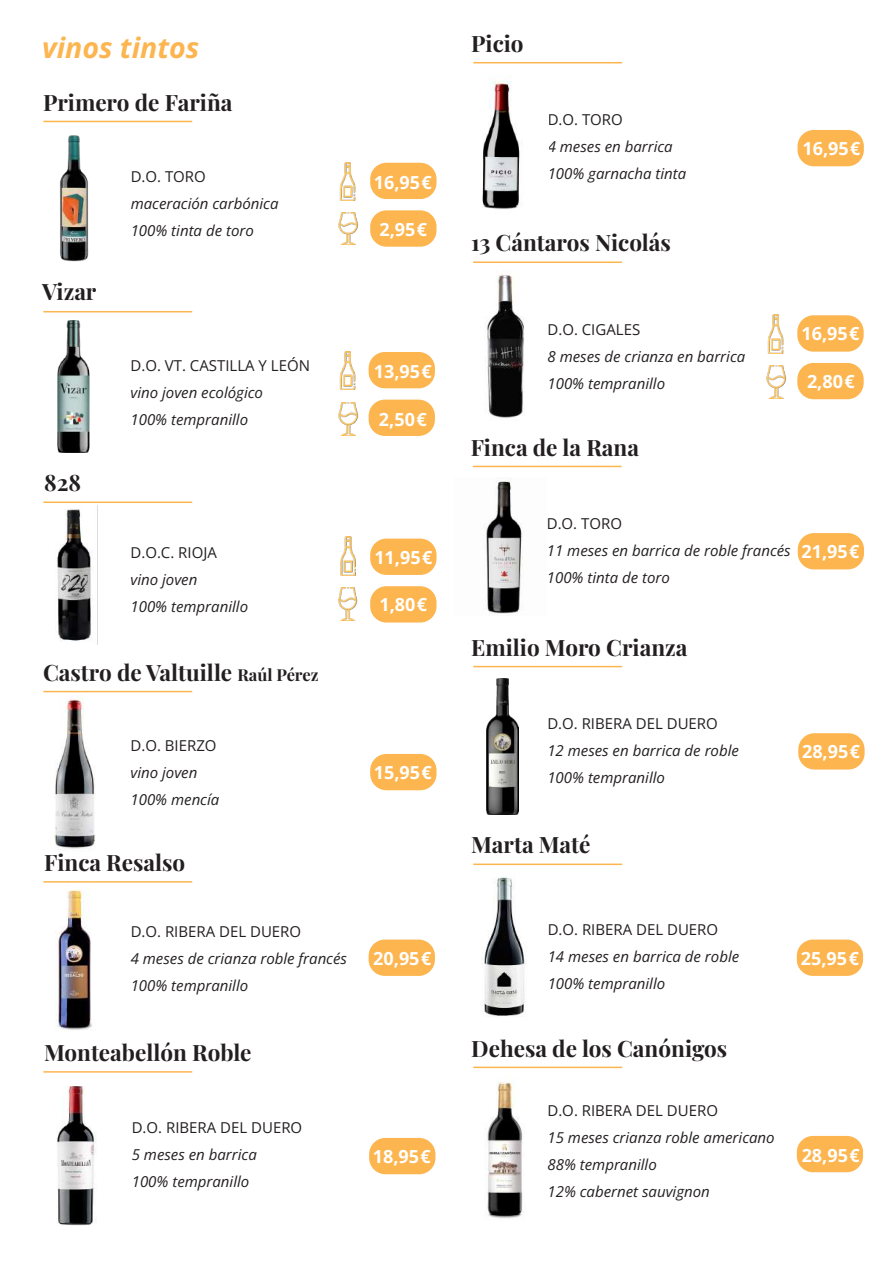
<style>
.page{position:relative;width:893px;height:1263px;background:#fff}
.page>*{position:absolute;margin:0;border:0;box-sizing:border-box;transform-origin:0 0}
.t1{font:italic 28.5px "Open Sans";color:#fcb54f}
.t2{font:22.5px "Playfair Display";color:#231f20}
.t3{font:18px "Open Sans";color:#fff}
.t4{font:italic 15px/27px "Open Sans";color:#231f20}
.t5{font:15px "Open Sans";color:#231f20}
.s1{font-size:16.5px}
</style>
<div class="page">
<hr style="left:43px;top:121px;width:149px;height:1px;background:#fcb54f">
<hr style="left:43px;top:311px;width:149px;height:1px;background:#fcb54f">
<hr style="left:43px;top:501px;width:149px;height:2px;background:#fcb54f">
<hr style="left:43px;top:691px;width:149px;height:1px;background:#fcb54f">
<hr style="left:473px;top:62px;width:149px;height:1px;background:#fcb54f">
<hr style="left:43px;top:881px;width:149px;height:2px;background:#fcb54f">
<hr style="left:43px;top:1071px;width:149px;height:2px;background:#fcb54f">
<hr style="left:473px;top:863px;width:149px;height:2px;background:#fcb54f">
<hr style="left:473px;top:1066px;width:149px;height:2px;background:#fcb54f">
<hr style="left:473px;top:666px;width:149px;height:1px;background:#fcb54f">
<div style="left:368px;top:939px;width:68px;height:38px;background:#fcb54f;border-radius:17px"></div>
<div style="left:367px;top:938px;width:69px;height:39px;border:2px solid #fff;border-radius:17px"></div>
<div style="left:368px;top:1137px;width:68px;height:38px;background:#fcb54f;border-radius:17px"></div>
<div style="left:368px;top:1136px;width:69px;height:40px;border:2px solid #fff;border-radius:17px"></div>
<div style="left:796px;top:939px;width:68px;height:38px;background:#fcb54f;border-radius:17px"></div>
<div style="left:795px;top:938px;width:70px;height:39px;border:2px solid #fff;border-radius:17px"></div>
<div style="left:369px;top:753px;width:68px;height:38px;background:#fcb54f;border-radius:17px"></div>
<div style="left:369px;top:752px;width:69px;height:40px;border:2px solid #fff;border-radius:17px"></div>
<div style="left:796px;top:1135px;width:68px;height:38px;background:#fcb54f;border-radius:17px"></div>
<div style="left:795px;top:1134px;width:70px;height:40px;border:2px solid #fff;border-radius:17px"></div>
<div style="left:797px;top:732px;width:68px;height:38px;background:#fcb54f;border-radius:17px"></div>
<div style="left:797px;top:732px;width:69px;height:39px;border:2px solid #fff;border-radius:17px"></div>
<div style="left:369px;top:538px;width:68px;height:38px;background:#fcb54f;border-radius:17px"></div>
<div style="left:369px;top:537px;width:69px;height:39px;border:2px solid #fff;border-radius:17px"></div>
<div style="left:369px;top:585px;width:68px;height:38px;background:#fcb54f;border-radius:17px"></div>
<div style="left:369px;top:585px;width:69px;height:39px;border:2px solid #fff;border-radius:17px"></div>
<div style="left:368px;top:351px;width:68px;height:38px;background:#fcb54f;border-radius:17px"></div>
<div style="left:367px;top:350px;width:69px;height:40px;border:2px solid #fff;border-radius:17px"></div>
<div style="left:368px;top:399px;width:68px;height:38px;background:#fcb54f;border-radius:17px"></div>
<div style="left:367px;top:398px;width:69px;height:39px;border:2px solid #fff;border-radius:17px"></div>
<div style="left:369px;top:162px;width:68px;height:38px;background:#fcb54f;border-radius:17px"></div>
<div style="left:369px;top:161px;width:69px;height:40px;border:2px solid #fff;border-radius:17px"></div>
<div style="left:369px;top:210px;width:68px;height:37px;background:#fcb54f;border-radius:17px"></div>
<div style="left:369px;top:209px;width:69px;height:39px;border:2px solid #fff;border-radius:17px"></div>
<div style="left:797px;top:129px;width:68px;height:38px;background:#fcb54f;border-radius:17px"></div>
<div style="left:796px;top:128px;width:69px;height:40px;border:2px solid #fff;border-radius:17px"></div>
<img style="left:57px;top:509px;width:35px;height:132px">
<img style="left:57px;top:321px;width:33px;height:131px">
<img style="left:54px;top:696px;width:42px;height:153px">
<img style="left:55px;top:886px;width:37px;height:144px">
<img style="left:482px;top:877px;width:45px;height:140px">
<img style="left:338px;top:588px;width:20px;height:32px">
<img style="left:338px;top:403px;width:21px;height:33px">
<img style="left:338px;top:212px;width:21px;height:33px">
<img style="left:340px;top:537px;width:16px;height:38px">
<img style="left:339px;top:351px;width:17px;height:39px">
<img style="left:339px;top:162px;width:17px;height:39px">
<img style="left:57px;top:1086px;width:39px;height:140px">
<img style="left:487px;top:1082px;width:36px;height:137px">
<img style="left:482px;top:75px;width:38px;height:134px">
<img style="left:486px;top:678px;width:33px;height:137px">
<hr style="left:473px;top:261px;width:149px;height:2px;background:#fcb54f">
<div style="left:797px;top:315px;width:67px;height:37px;background:#fcb54f;border-radius:17px"></div>
<div style="left:796px;top:314px;width:69px;height:39px;border:2px solid #fff;border-radius:17px"></div>
<div style="left:797px;top:362px;width:67px;height:38px;background:#fcb54f;border-radius:17px"></div>
<div style="left:796px;top:361px;width:69px;height:40px;border:2px solid #fff;border-radius:17px"></div>
<img style="left:486px;top:274px;width:38px;height:144px">
<img style="left:766px;top:366px;width:21px;height:32px">
<img style="left:767px;top:315px;width:17px;height:38px">
<hr style="left:473px;top:466px;width:149px;height:1px;background:#fcb54f">
<div style="left:797px;top:532px;width:68px;height:38px;background:#fcb54f;border-radius:17px"></div>
<div style="left:796px;top:532px;width:69px;height:39px;border:2px solid #fff;border-radius:17px"></div>
<img style="left:486px;top:481px;width:37px;height:133px">
<img style="left:59px;top:135px;width:30px;height:127px">
<h1 class="t1" style="left:42px;top:28px;width:159px">vinos tintos</h1>
<h2 class="t2" style="left:43px;top:85px;width:191px">Primero de Fariña</h2>
<h2 class="t2" style="left:42px;top:274px;width:56px">Vizar</h2>
<h2 class="t2" style="left:44px;top:465px;width:39px">828</h2>
<p class="t5" style="left:131px;top:166px;width:77px">D.O. TORO</p>
<p class="t4" style="left:131px;top:189px;width:149px">maceración carbónica<br>100% tinta de toro</p>
<p class="t5" style="left:130px;top:356px;width:181px">D.O. VT. CASTILLA Y LEÓN</p>
<p class="t4" style="left:130px;top:379px;width:134px">vino joven ecológico<br>100% tempranillo</p>
<p class="t5" style="left:130px;top:542px;width:88px">D.O.C. RIOJA</p>
<p class="t4" style="left:130px;top:565px;width:119px">vino joven<br>100% tempranillo</p>
<h2 class="t2" style="left:43px;top:655px;width:277px">Castro de Valtuille <span class="s1">Raúl Pérez</span></h2>
<p class="t5" style="left:130px;top:735px;width:88px">D.O. BIERZO</p>
<p class="t4" style="left:130px;top:759px;width:90px">vino joven<br>100% mencía</p>
<h2 class="t2" style="left:44px;top:845px;width:143px">Finca Resalso</h2>
<p class="t5" style="left:131px;top:921px;width:172px">D.O. RIBERA DEL DUERO</p>
<p class="t4" style="left:131px;top:944px;width:218px">4 meses de crianza roble francés<br>100% tempranillo</p>
<h2 class="t2" style="left:44px;top:1035px;width:209px">Monteabellón Roble</h2>
<p class="t5" style="left:132px;top:1117px;width:172px">D.O. RIBERA DEL DUERO</p>
<p class="t4" style="left:132px;top:1141px;width:127px">5 meses en barrica<br>100% tempranillo</p>
<p class="t3" style="left:374px;top:170px;width:60px">16,95 €</p>
<p class="t3" style="left:379px;top:218px;width:49px">2,95 €</p>
<p class="t3" style="left:374px;top:359px;width:60px">13,95 €</p>
<p class="t3" style="left:379px;top:407px;width:49px">2,50 €</p>
<p class="t3" style="left:374px;top:545px;width:60px">11,95 €</p>
<p class="t3" style="left:379px;top:593px;width:49px">1,80 €</p>
<p class="t3" style="left:374px;top:760px;width:60px">15,95 €</p>
<p class="t3" style="left:373px;top:946px;width:60px">20,95 €</p>
<h2 class="t2" style="left:471px;top:26px;width:54px">Picio</h2>
<p class="t5" style="left:548px;top:109px;width:77px">D.O. TORO</p>
<p class="t4" style="left:548px;top:133px;width:140px">4 meses en barrica<br>100% garnacha tinta</p>
<h2 class="t2" style="left:471px;top:225px;width:201px">13 Cántaros Nicolás</h2>
<p class="t3" style="left:802px;top:136px;width:60px">16,95 €</p>
<p class="t5" style="left:547px;top:319px;width:94px">D.O. CIGALES</p>
<p class="t3" style="left:801px;top:321px;width:60px">16,95 €</p>
<p class="t4" style="left:547px;top:342px;width:199px">8 meses de crianza en barrica<br>100% tempranillo</p>
<p class="t3" style="left:807px;top:369px;width:49px">2,80 €</p>
<h2 class="t2" style="left:471px;top:430px;width:170px">Finca de la Rana</h2>
<p class="t5" style="left:547px;top:513px;width:77px">D.O. TORO</p>
<p class="t4" style="left:547px;top:536px;width:245px">11 meses en barrica de roble francés<br>100% tinta de toro</p>
<p class="t3" style="left:801px;top:539px;width:60px">21,95 €</p>
<h2 class="t2" style="left:471px;top:630px;width:218px">Emilio Moro Crianza</h2>
<p class="t5" style="left:547px;top:713px;width:172px">D.O. RIBERA DEL DUERO</p>
<p class="t4" style="left:547px;top:736px;width:193px">12 meses en barrica de roble<br>100% tempranillo</p>
<h2 class="t2" style="left:471px;top:827px;width:121px">Marta Maté</h2>
<p class="t3" style="left:802px;top:739px;width:60px">28,95 €</p>
<p class="t5" style="left:548px;top:920px;width:172px">D.O. RIBERA DEL DUERO</p>
<p class="t4" style="left:548px;top:943px;width:193px">14 meses en barrica de roble<br>100% tempranillo</p>
<h2 class="t2" style="left:471px;top:1030px;width:258px">Dehesa de los Canónigos</h2>
<p class="t3" style="left:801px;top:946px;width:60px">25,95 €</p>
<p class="t5" style="left:547px;top:1100px;width:172px">D.O. RIBERA DEL DUERO</p>
<p class="t4" style="left:547px;top:1123px;width:229px">15 meses crianza roble americano<br>88% tempranillo<br>12% cabernet sauvignon</p>
<p class="t3" style="left:373px;top:1144px;width:60px">18,95 €</p>
<p class="t3" style="left:802px;top:1143px;width:60px">28,95 €</p>
</div>
